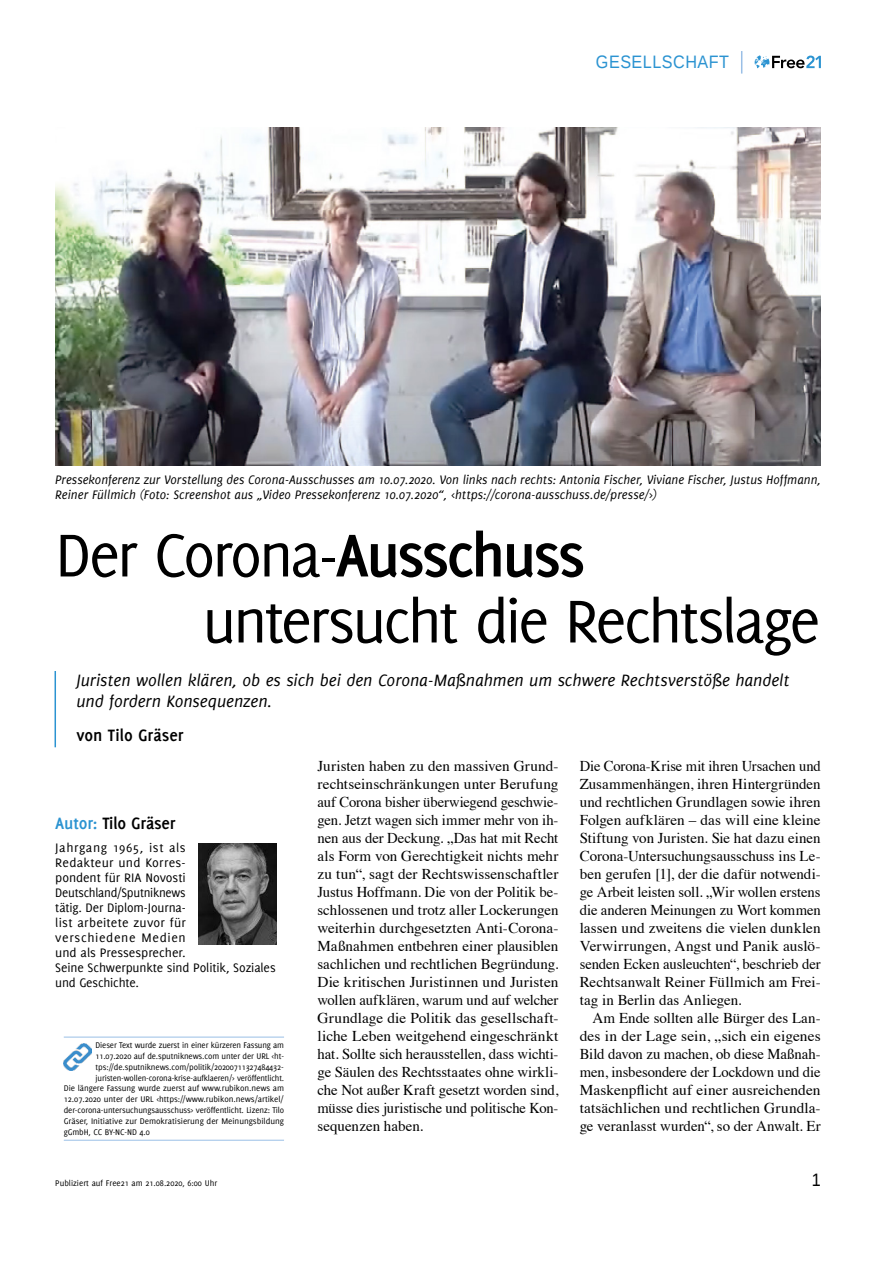
<style>
.page{position:relative;width:893px;height:1263px;background:#fff}
.page>*{position:absolute;margin:0;border:0;box-sizing:border-box;transform-origin:0 0}
.t1{font:66px/66px "Delicious";letter-spacing:-.045em;color:#000}
.t2{font:italic 18px/21.6px "Delicious";color:#000}
.t3{font:700 18px "Delicious";letter-spacing:-.01em;color:#000}
.t4{font:18px "Liberation Sans";letter-spacing:.03em;color:#2b93d1;scale:.9 1}
.t5{font:18px "Liberation Sans";color:#000;scale:.9 1}
.t6{font:15px/18px "Times";color:#000;text-align:justify}
.t7{font:italic 13.5px/15px "Delicious";color:#000}
.t8{font:13.5px/15px "Delicious";letter-spacing:-.005em;color:#000}
.t9{font:9px "Delicious";letter-spacing:-.01em;color:#000}
.s1{font-weight:700}
.s2{color:#2b93d1}
</style>
<div class="page">
<svg style="left:755px;top:55px;width:66px;height:13px"></svg>
<svg style="left:741px;top:51px;width:1px;height:23px"></svg>
<hr style="left:55px;top:671px;width:1px;height:76px;background:#2b93d1">
<img style="left:55px;top:128px;width:766px;height:337px">
<img style="left:199px;top:844px;width:77px;height:100px">
<hr style="left:64px;top:1037px;width:220px;height:1px;background:#9abfe6">
<hr style="left:64px;top:1140px;width:220px;height:1px;background:#9abfe6">
<img style="left:64px;top:1043px;width:27px;height:28px">
<p class="t4" style="left:596px;top:52px;width:149px">GESELLSCHAFT</p>
<p class="t7" style="left:55px;top:472px;width:767px">Pressekonferenz zur Vorstellung des Corona-Ausschusses am 10.07.2020. Von links nach rechts: Antonia Fischer, Viviane Fischer, Justus Hoffmann,<br>Reiner Füllmich (Foto: Screenshot aus „Video Pressekonferenz 10.07.2020“, &lt;https://corona-ausschuss.de/presse/&gt;)</p>
<h1 class="t1" style="left:202px;top:521px;width:620px;text-indent:-147px">Der Corona-<span class="s1">Ausschuss </span>untersucht die Rechtslage</h1>
<p class="t2" style="left:77px;top:669px;width:714px">Juristen wollen klären, ob es sich bei den Corona-Maßnahmen um schwere Rechtsverstöße handelt und fordern Konsequenzen.</p>
<p class="t3" style="left:77px;top:725px;width:109px">von Tilo Gräser</p>
<p class="t3" style="left:55px;top:813px;width:122px"><span class="s2">Autor:</span> Tilo Gräser</p>
<p class="t8" style="left:55px;top:840px;width:222px">Jahrgang 1965, ist als<br>Redakteur und Korres-<br>pondent für RIA Novosti<br>Deutschland/Sputniknews<br>tätig. Der Diplom-Journa-<br>list arbeitete zuvor für<br>verschiedene Medien<br>und als Pressesprecher.<br>Seine Schwerpunkte sind Politik, Soziales und Geschichte.</p>
<p class="t9" style="left:96px;top:1040px;width:190px">Dieser Text wurde zuerst in einer kürzeren Fassung am</p>
<p class="t9" style="left:96px;top:1051px;width:190px">11.07.2020 auf de.sputniknews.com unter der URL &lt;ht-</p>
<p class="t9" style="left:96px;top:1062px;width:190px">tps://de.sputniknews.com/politik/20200711327484432-</p>
<p class="t9" style="left:96px;top:1072px;width:190px">juristen-wollen-corona-krise-aufklaeren/&gt; veröffentlicht.</p>
<p class="t9" style="left:64px;top:1083px;width:222px">Die längere Fassung wurde zuerst auf www.rubikon.news am</p>
<p class="t9" style="left:64px;top:1094px;width:222px">12.07.2020 unter der URL &lt;https://www.rubikon.news/artikel/</p>
<p class="t9" style="left:64px;top:1105px;width:222px">der-corona-untersuchungsausschuss&gt; veröffentlicht. Lizenz: Tilo</p>
<p class="t9" style="left:64px;top:1116px;width:222px">Gräser, Initiative zur Demokratisierung der Meinungsbildung</p>
<p class="t9" style="left:64px;top:1126px;width:88px">gGmbH, CC BY-NC-ND 4.0</p>
<p class="t6" style="left:317px;top:756px;width:242px">Juristen haben zu den massiven Grund&shy;rechtseinschränkungen unter Berufung auf Corona bisher überwiegend geschwie&shy;gen. Jetzt wagen sich immer mehr von ih&shy;nen aus der Deckung. „Das hat mit Recht als Form von Gerechtigkeit nichts mehr zu tun“, sagt der Rechtswissenschaftler Justus Hoffmann. Die von der Politik be&shy;schlossenen und trotz aller Lockerungen weiterhin durchgesetzten Anti-Corona-Maßnahmen entbehren einer plausiblen sachlichen und rechtlichen Begründung.<br>Die kritischen Juristinnen und Juristen wollen aufklären, warum und auf welcher Grundlage die Politik das gesellschaft&shy;liche Leben weitgehend eingeschränkt hat. Sollte sich herausstellen, dass wichti&shy;ge Säulen des Rechtsstaates ohne wirkli&shy;che Not außer Kraft gesetzt worden sind, müsse dies juristische und politische Kon&shy;sequenzen haben.</p>
<p class="t6" style="left:580px;top:756px;width:242px">Die Corona-Krise mit ihren Ursachen und Zusammenhängen, ihren Hintergründen und rechtlichen Grundlagen sowie ihren Folgen aufklären – das will eine kleine Stiftung von Juristen. Sie hat dazu einen Corona-Untersuchungsausschuss ins Le&shy;ben gerufen [1], der die dafür notwendi&shy;ge Arbeit leisten soll. „Wir wollen erstens die anderen Meinungen zu Wort kommen lassen und zweitens die vielen dunklen Verwirrungen, Angst und Panik auslö&shy;senden Ecken ausleuchten“, beschrieb der Rechtsanwalt Reiner Füllmich am Frei&shy;tag in Berlin das Anliegen.</p>
<p class="t6" style="left:580px;top:1008px;width:242px;text-indent:13px">Am Ende sollten alle Bürger des Lan&shy;des in der Lage sein, „sich ein eigenes Bild davon zu machen, ob diese Maßnah&shy;men, insbesondere der Lockdown und die Maskenpflicht auf einer ausreichenden tatsächlichen und rechtlichen Grundla&shy;ge veranlasst wurden“, so der Anwalt. Er</p>
<p class="t9" style="left:55px;top:1177px;width:163px">Publiziert auf Free21 am 21.08.2020, 6:00 Uhr</p>
<p class="t5" style="left:812px;top:1169px;width:12px">1</p>
</div>
